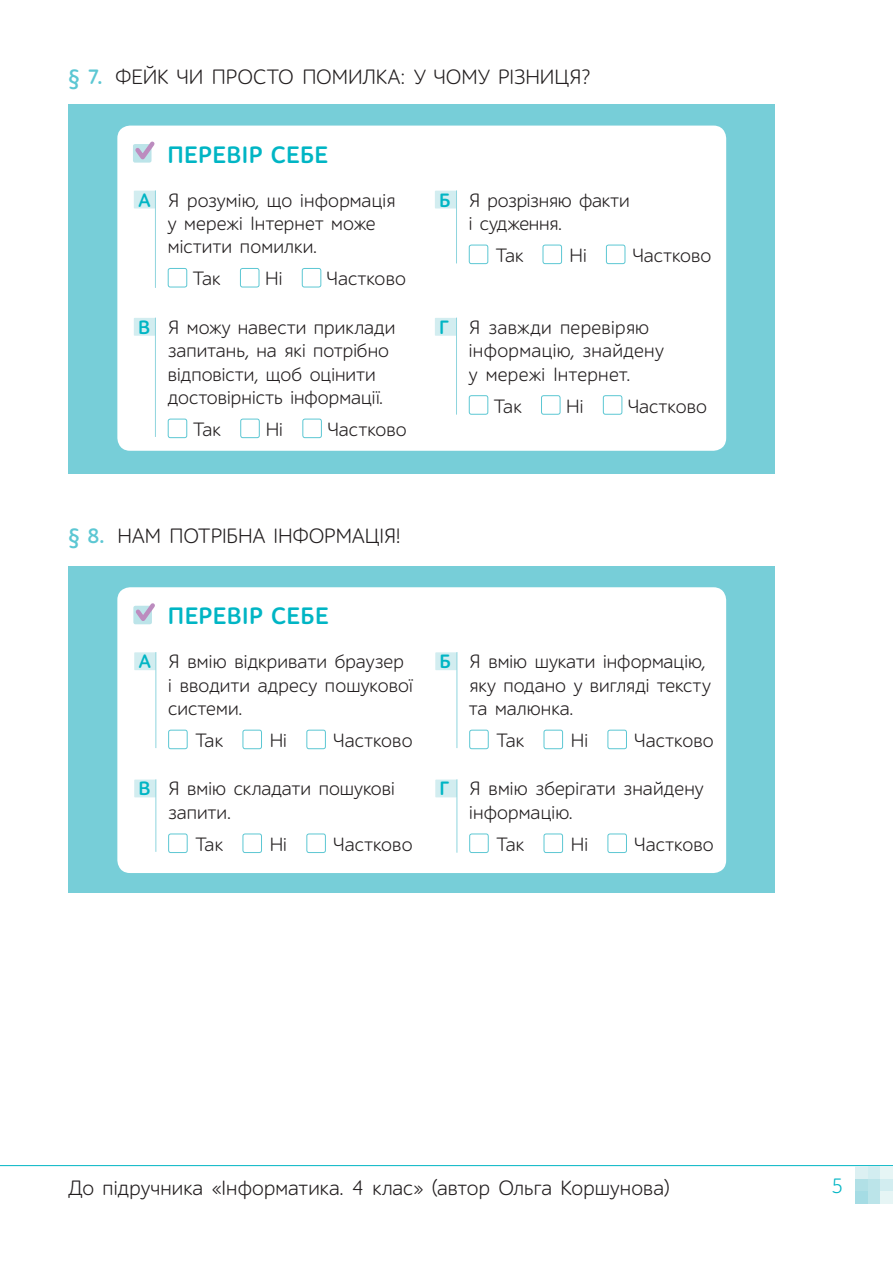
<style>
.page{position:relative;width:893px;height:1263px;background:#fff}
.page>*{position:absolute;margin:0;border:0;box-sizing:border-box;transform-origin:0 0}
.t1{font:700 24px "ALS Schlangesans";letter-spacing:.02em;color:#00b5c4}
.t2{font:21px "ALS Schlangesans";color:#231f20}
.t3{font:21px "ALS Schlangesans";color:#00b5c4}
.t4{font:19.5px/23.4px "ALS Schlangesans";letter-spacing:.005em;color:#231f20}
.s1{font-weight:700;color:#5cc7d3}
.s2{font-weight:700;color:#00b5c4}
</style>
<div class="page">
<div style="left:68px;top:104px;width:707px;height:370px;background:#77ced8"></div>
<div style="left:117px;top:126px;width:609px;height:325px;background:#fff;border-radius:13px"></div>
<div style="left:134px;top:191px;width:21px;height:17px;background:#d2edf0"></div>
<div style="left:134px;top:318px;width:21px;height:18px;background:#d2edf0"></div>
<div style="left:435px;top:318px;width:22px;height:18px;background:#d2edf0"></div>
<div style="left:435px;top:191px;width:22px;height:17px;background:#d2edf0"></div>
<div style="left:168px;top:268px;width:19px;height:19px;border:1px solid #5cc7d3;border-radius:2px"></div>
<div style="left:240px;top:268px;width:19px;height:19px;border:1px solid #5cc7d3;border-radius:2px"></div>
<div style="left:302px;top:268px;width:19px;height:19px;border:1px solid #5cc7d3;border-radius:2px"></div>
<div style="left:168px;top:419px;width:19px;height:19px;border:1px solid #5cc7d3;border-radius:2px"></div>
<div style="left:240px;top:419px;width:20px;height:19px;border:1px solid #5cc7d3;border-radius:2px"></div>
<div style="left:302px;top:419px;width:20px;height:19px;border:1px solid #5cc7d3;border-radius:2px"></div>
<div style="left:469px;top:395px;width:19px;height:20px;border:1px solid #5cc7d3;border-radius:2px"></div>
<div style="left:541px;top:395px;width:19px;height:20px;border:1px solid #5cc7d3;border-radius:2px"></div>
<div style="left:603px;top:395px;width:19px;height:20px;border:1px solid #5cc7d3;border-radius:2px"></div>
<div style="left:469px;top:245px;width:19px;height:19px;border:1px solid #5cc7d3;border-radius:2px"></div>
<div style="left:543px;top:245px;width:19px;height:19px;border:1px solid #5cc7d3;border-radius:2px"></div>
<div style="left:606px;top:245px;width:19px;height:19px;border:1px solid #5cc7d3;border-radius:2px"></div>
<svg style="left:133px;top:141px;width:22px;height:22px"></svg>
<hr style="left:155px;top:190px;width:1px;height:98px;background:#8fd5de">
<hr style="left:155px;top:318px;width:1px;height:119px;background:#8fd5de">
<hr style="left:456px;top:318px;width:1px;height:97px;background:#8fd5de">
<hr style="left:456px;top:190px;width:1px;height:73px;background:#8fd5de">
<div style="left:68px;top:566px;width:707px;height:327px;background:#77ced8"></div>
<div style="left:117px;top:587px;width:609px;height:286px;background:#fff;border-radius:13px"></div>
<div style="left:134px;top:652px;width:22px;height:18px;background:#d2edf0"></div>
<div style="left:134px;top:779px;width:22px;height:18px;background:#d2edf0"></div>
<div style="left:435px;top:779px;width:22px;height:18px;background:#d2edf0"></div>
<div style="left:435px;top:652px;width:22px;height:18px;background:#d2edf0"></div>
<div style="left:168px;top:730px;width:20px;height:19px;border:1px solid #5cc7d3;border-radius:2px"></div>
<div style="left:243px;top:730px;width:19px;height:19px;border:1px solid #5cc7d3;border-radius:2px"></div>
<div style="left:306px;top:730px;width:20px;height:19px;border:1px solid #5cc7d3;border-radius:2px"></div>
<div style="left:168px;top:833px;width:20px;height:20px;border:1px solid #5cc7d3;border-radius:2px"></div>
<div style="left:243px;top:833px;width:19px;height:20px;border:1px solid #5cc7d3;border-radius:2px"></div>
<div style="left:306px;top:833px;width:20px;height:20px;border:1px solid #5cc7d3;border-radius:2px"></div>
<div style="left:469px;top:833px;width:20px;height:20px;border:1px solid #5cc7d3;border-radius:2px"></div>
<div style="left:544px;top:833px;width:19px;height:20px;border:1px solid #5cc7d3;border-radius:2px"></div>
<div style="left:607px;top:833px;width:20px;height:20px;border:1px solid #5cc7d3;border-radius:2px"></div>
<div style="left:469px;top:730px;width:20px;height:19px;border:1px solid #5cc7d3;border-radius:2px"></div>
<div style="left:544px;top:730px;width:19px;height:19px;border:1px solid #5cc7d3;border-radius:2px"></div>
<div style="left:607px;top:730px;width:20px;height:19px;border:1px solid #5cc7d3;border-radius:2px"></div>
<svg style="left:133px;top:603px;width:22px;height:22px"></svg>
<hr style="left:155px;top:652px;width:1px;height:96px;background:#8fd5de">
<hr style="left:155px;top:779px;width:1px;height:73px;background:#8fd5de">
<hr style="left:457px;top:779px;width:1px;height:74px;background:#8fd5de">
<hr style="left:457px;top:652px;width:1px;height:96px;background:#8fd5de">
<hr style="left:0;top:1165px;width:893px;height:1px;background:#00b5c4">
<div style="left:855px;top:1191px;width:13px;height:13px;background:#a5dce4"></div>
<div style="left:868px;top:1191px;width:12px;height:13px;background:#bbe4e9"></div>
<div style="left:880px;top:1191px;width:13px;height:13px;background:#e6f5f5"></div>
<div style="left:855px;top:1178px;width:13px;height:13px;background:#b1e0e6"></div>
<div style="left:868px;top:1178px;width:12px;height:13px;background:#bbe4e9"></div>
<div style="left:880px;top:1178px;width:13px;height:13px;background:#d2edf0"></div>
<div style="left:855px;top:1166px;width:13px;height:12px;background:#dcf0f2"></div>
<div style="left:868px;top:1166px;width:12px;height:12px;background:#d2edf0"></div>
<div style="left:880px;top:1166px;width:13px;height:12px;background:#e6f5f5"></div>
<p class="t2" style="left:68px;top:70px;width:523px"><span class="s1">§ 7.</span> ФЕЙК ЧИ ПРОСТО ПОМИЛКА: У ЧОМУ РІЗНИЦЯ?</p>
<p class="t1" style="left:167px;top:146px;width:162px">ПЕРЕВІР СЕБЕ</p>
<p class="t4" style="left:168px;top:190px;width:229px;text-indent:-30px"><span class="s2">А</span> Я розумію, що інформація у мережі Інтернет може містити помилки.</p>
<p class="t4" style="left:193px;top:269px;width:29px">Так</p>
<p class="t4" style="left:265px;top:269px;width:19px">Ні</p>
<p class="t4" style="left:327px;top:269px;width:81px">Частково</p>
<p class="t4" style="left:168px;top:317px;width:229px;text-indent:-30px"><span class="s2">В</span> Я можу навести приклади запитань, на які потрібно відповісти, щоб оцінити достовірність інформації.</p>
<p class="t4" style="left:193px;top:419px;width:29px">Так</p>
<p class="t4" style="left:266px;top:419px;width:19px">Ні</p>
<p class="t4" style="left:328px;top:419px;width:81px">Частково</p>
<p class="t4" style="left:469px;top:190px;width:162px;text-indent:-30px"><span class="s2">Б</span> Я розрізняю факти і суд ження.</p>
<p class="t4" style="left:496px;top:245px;width:29px">Так</p>
<p class="t4" style="left:570px;top:245px;width:19px">Ні</p>
<p class="t4" style="left:633px;top:245px;width:80px">Частково</p>
<p class="t4" style="left:469px;top:317px;width:196px;text-indent:-30px"><span class="s2">Г</span> Я завжди перевіряю інформацію, знайдену у мережі Інтернет.</p>
<p class="t4" style="left:494px;top:396px;width:29px">Так</p>
<p class="t4" style="left:566px;top:396px;width:19px">Ні</p>
<p class="t4" style="left:628px;top:396px;width:81px">Частково</p>
<p class="t2" style="left:68px;top:529px;width:334px"><span class="s1">§ 8.</span> НАМ ПОТРІБНА ІНФОРМАЦІЯ!</p>
<p class="t1" style="left:168px;top:608px;width:162px">ПЕРЕВІР СЕБЕ</p>
<p class="t4" style="left:168px;top:652px;width:246px;text-indent:-30px"><span class="s2">А</span> Я вмію відкривати браузер<br>і вводити адресу пошукової системи.</p>
<p class="t4" style="left:195px;top:731px;width:29px">Так</p>
<p class="t4" style="left:270px;top:731px;width:19px">Ні</p>
<p class="t4" style="left:334px;top:731px;width:81px">Частково</p>
<p class="t4" style="left:168px;top:779px;width:228px;text-indent:-30px"><span class="s2">В</span> Я вмію складати пошукові запити.</p>
<p class="t4" style="left:195px;top:834px;width:29px">Так</p>
<p class="t4" style="left:270px;top:834px;width:19px">Ні</p>
<p class="t4" style="left:334px;top:834px;width:81px">Частково</p>
<p class="t4" style="left:469px;top:652px;width:243px;text-indent:-30px"><span class="s2">Б</span> Я вмію шукати інформацію, яку подано у вигляді тексту та малюнка.</p>
<p class="t4" style="left:496px;top:731px;width:29px">Так</p>
<p class="t4" style="left:571px;top:731px;width:19px">Ні</p>
<p class="t4" style="left:635px;top:731px;width:81px">Частково</p>
<p class="t4" style="left:469px;top:779px;width:236px;text-indent:-30px"><span class="s2">Г</span> Я вмію зберігати знайдену інформацію.</p>
<p class="t4" style="left:496px;top:834px;width:29px">Так</p>
<p class="t4" style="left:571px;top:834px;width:19px">Ні</p>
<p class="t4" style="left:635px;top:834px;width:81px">Частково</p>
<p class="t2" style="left:68px;top:1180px;width:603px">До підручника «Інформатика. 4 клас» (автор Ольга Коршунова)</p>
<p class="t3" style="left:831px;top:1179px;width:13px">5</p>
</div>
